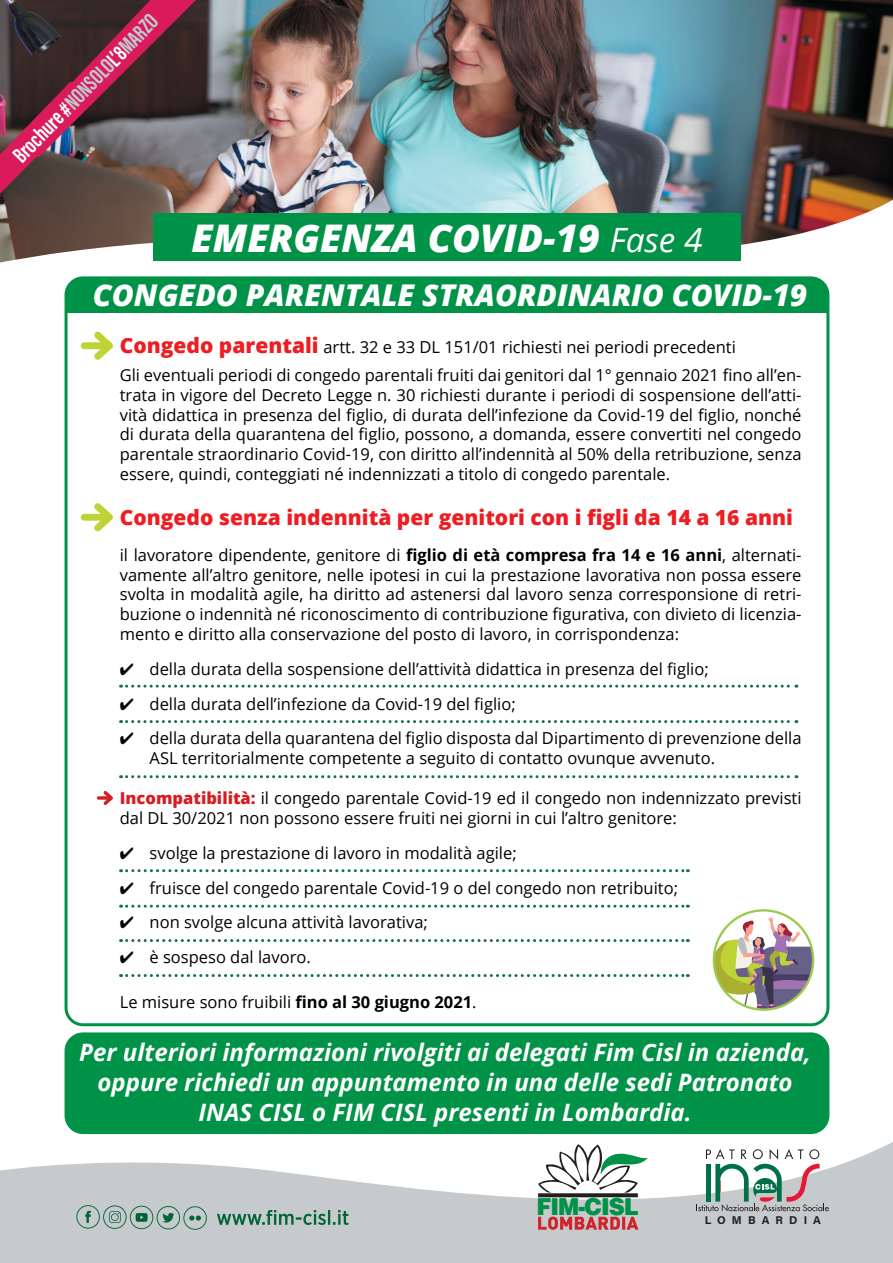
<style>
.page{position:relative;width:893px;height:1263px;background:#fff}
.page>*{position:absolute;margin:0;border:0;box-sizing:border-box;transform-origin:0 0}
.t1{font:italic 800 38.1px "Open Sans";color:#fff}
.t2{font:italic 800 30px "Open Sans";color:#fff}
.t3{font:italic 700 24px/30px "Open Sans";color:#fff;text-align:center}
.t4{font:900 23.4px "Helvetica";letter-spacing:-.045em;color:#009247;scale:.96 1}
.t5{font:700 22.65px "Acumin Pro Extra Cond";color:#fff}
.t6{font:800 21px "Open Sans";color:#ee1d23}
.t7{font:16.5px/19.8px "Open Sans";color:#000}
.t8{font:700 11.25px "Acumin Pro";letter-spacing:.54em;color:#231f20}
.s1{color:#c0c9d2}
.s2{font-weight:400;font-size:33.45px}
.s3{font-weight:800;font-size:21px;color:#ee1d23}
.s4{font-weight:700}
.s5{font-weight:800;color:#d51d23}
</style>
<div class="page">
<div style="left:66px;top:1034px;width:762px;height:98px;background:#009247;border-radius:17px"></div>
<div style="left:65px;top:1032px;width:764px;height:102px;border:3px solid #009247;border-radius:17px"></div>
<img style="left:0;top:0;width:893px;height:263px">
<svg style="left:0;top:1142px;width:893px;height:121px;fill:#c6cacc"></svg>
<svg style="left:217px;top:1210px;width:131px;height:15px;background:#83a799"></svg>
<svg style="left:76px;top:1205px;width:131px;height:25px;background:#a0b6af"></svg>
<div style="left:66px;top:278px;width:762px;height:35px;background:#009247"></div>
<div style="left:65px;top:276px;width:764px;height:750px;border:3px solid #009247;border-radius:17px"></div>
<svg style="left:81px;top:331px;width:32px;height:29px"></svg>
<svg style="left:121px;top:720px;width:676px;height:3px"></svg>
<div style="left:153px;top:214px;width:588px;height:47px;background:#009247"></div>
<svg style="left:81px;top:503px;width:32px;height:28px"></svg>
<svg style="left:121px;top:685px;width:676px;height:3px"></svg>
<svg style="left:121px;top:775px;width:676px;height:3px"></svg>
<svg style="left:121px;top:869px;width:567px;height:3px"></svg>
<svg style="left:121px;top:905px;width:567px;height:3px"></svg>
<svg style="left:121px;top:939px;width:567px;height:3px"></svg>
<svg style="left:121px;top:974px;width:567px;height:3px"></svg>
<svg style="left:714px;top:916px;width:99px;height:93px"></svg>
<div style="left:713px;top:909px;width:101px;height:102px;border:2px solid #9acb4e;border-radius:50%"></div>
<svg style="left:97px;top:791px;width:16px;height:14px"></svg>
<svg style="left:538px;top:1193px;width:100px;height:4px"></svg>
<svg style="left:538px;top:1144px;width:110px;height:48px"></svg>
<svg style="left:538px;top:1216px;width:100px;height:14px"></svg>
<svg style="left:696px;top:1149px;width:133px;height:62px"></svg>
<svg style="left:0;top:0;width:196px;height:194px;background:#653743"></svg>
<h3 class="t5" style="left:7px;top:149px;width:199px;rotate:-46deg">Brochure #<span class="s1">NONSOLO</span>L’8<span class="s1">MARZO</span></h3>
<h1 class="t1" style="left:191px;top:209px;width:513px">EMERGENZA COVID-19 <span class="s2">Fase 4</span></h1>
<h2 class="t2" style="left:93px;top:272px;width:716px">CONGEDO PARENTALE STRAORDINARIO COVID-19</h2>
<p class="t7" style="left:120px;top:332px;width:683px;line-height:28.3px"><span class="s3">Congedo parentali</span> artt. 32 e 33 DL 151/01 richiesti nei periodi precedenti<br>Gli eventuali periodi di congedo parentali fruiti dai genitori dal 1° gennaio 2021 fino all’en-</p>
<p class="t7" style="left:120px;top:384px;width:683px;text-align:justify">trata in vigore del Decreto Legge n. 30 richiesti durante i periodi di sospensione dell’atti&shy;vità didattica in presenza del figlio, di durata dell’infezione da Covid-19 del figlio, nonché di durata della quarantena del figlio, possono, a domanda, essere convertiti nel congedo parentale straordinario Covid-19, con diritto all’indennità al 50% della retribuzione, senza essere, quindi, conteggiati né indennizzati a titolo di congedo parentale.</p>
<p class="t6" style="left:120px;top:501px;width:675px">Congedo senza indennità per genitori con i figli da 14 a 16 anni</p>
<p class="t7" style="left:120px;top:544px;width:683px;text-align:justify">il lavoratore dipendente, genitore di <span class="s4">figlio di età compresa fra 14 e 16 anni</span>, alternati&shy;vamente all’altro genitore, nelle ipotesi in cui la prestazione lavorativa non possa essere svolta in modalità agile, ha diritto ad astenersi dal lavoro senza corresponsione di retri&shy;buzione o indennità né riconoscimento di contribuzione figurativa, con divieto di licenzia&shy;mento e diritto alla conservazione del posto di lavoro, in corrispondenza:</p>
<p class="t7" style="left:120px;top:658px;width:590px">✔ della durata della sospensione dell’attività didattica in presenza del figlio;</p>
<p class="t7" style="left:120px;top:693px;width:397px">✔ della durata dell’infezione da Covid-19 del figlio;</p>
<p class="t7" style="left:150px;top:728px;width:653px;text-indent:-30px">✔ della durata della quarantena del figlio disposta dal Dipartimento di prevenzione della<br>ASL territorialmente competente a seguito di contatto ovunque avvenuto.</p>
<p class="t7" style="left:120px;top:788px;width:683px"><span class="s5">Incompatibilità:</span> il congedo parentale Covid-19 ed il congedo non indennizzato previsti dal DL 30/2021 non possono essere fruiti nei giorni in cui l’altro genitore:</p>
<p class="t7" style="left:120px;top:842px;width:398px">✔ svolge la prestazione di lavoro in modalità agile;</p>
<p class="t7" style="left:120px;top:877px;width:560px">✔ fruisce del congedo parentale Covid-19 o del congedo non retribuito;</p>
<p class="t7" style="left:120px;top:912px;width:310px">✔ non svolge alcuna attività lavorativa;</p>
<p class="t7" style="left:120px;top:947px;width:192px">✔ è sospeso dal lavoro.</p>
<p class="t7" style="left:120px;top:991px;width:358px">Le misure sono fruibili <span class="s4">fino al 30 giugno 2021</span>.</p>
<h3 class="t3" style="left:79px;top:1036px;width:733px">Per ulteriori informazioni rivolgiti ai delegati Fim Cisl in azienda, oppure richiedi un appuntamento in una delle sedi Patronato<br>INAS CISL o FIM CISL presenti in Lombardia.</h3>
<h3 class="t4" style="left:536px;top:1191px;width:108px">FIM-CISL</h3>
<p class="t8" style="left:705px;top:1212px;width:118px">LOMBARDIA</p>
</div>
